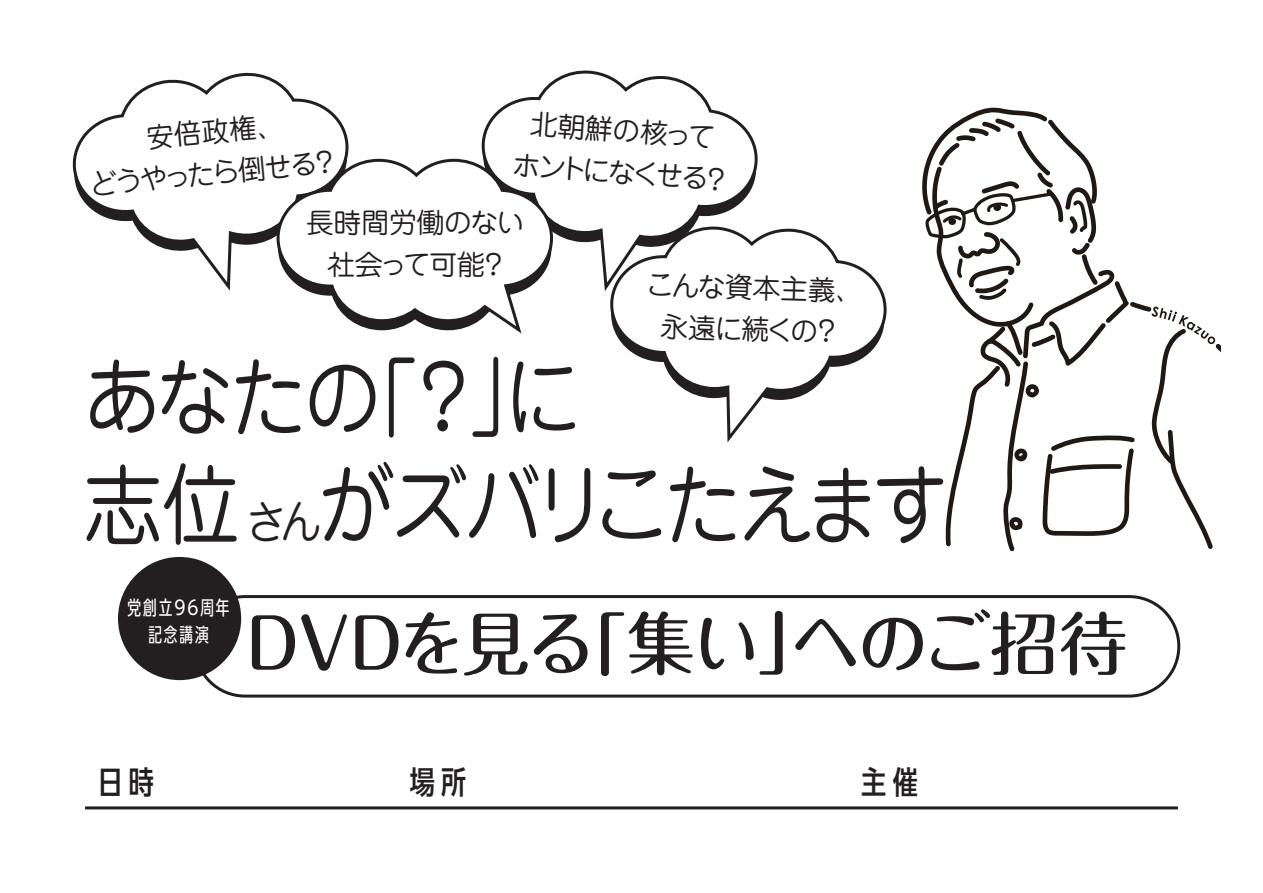
<style>
.page{position:relative;width:1263px;height:893px;background:#fff}
.page>*{position:absolute;margin:0;border:0;box-sizing:border-box;transform-origin:0 0}
.t1{font:86.85px "Jun 201 Pro";letter-spacing:-.095em;color:#231f20;scale:.9 1}
.t2{font:85.95px "Jun 201 Pro";color:#231f20;scale:.9 1}
.t3{font:500 69px "Maru Fo Pro";letter-spacing:-.065em;color:#231f20}
.t4{font:45.3px "Jun 201 Pro";color:#231f20;scale:.9 1}
.t5{font:500 31.5px "UD Shin Go C Oeiz Pr 6 N";color:#231f20}
.t6{font:27.75px/41.5px "Jun 201 Pro";letter-spacing:-.005em;color:#231f20;text-align:center}
.t7{font:19.5px/27px "UD Shin Go C Osez Pr 6";letter-spacing:.1em;color:#fff;text-align:center}
</style>
<div class="page">
<svg style="left:72px;top:73px;width:254px;height:218px"></svg>
<svg style="left:502px;top:70px;width:209px;height:37px"></svg>
<div style="left:194px;top:595px;width:986px;height:103px;border:3px solid #231f20;border-radius:50px"></div>
<hr style="left:85px;top:806px;width:1093px;height:3px;background:#231f20">
<div style="left:118px;top:557px;width:123px;height:123px;background:#231f20;border-radius:50%"></div>
<svg style="left:278px;top:107px;width:942px;height:444px"></svg>
<p class="t6" style="left:517px;top:99px;width:219px;rotate:4deg">北朝鮮の核ってホントになくせる？</p>
<p class="t6" style="left:84px;top:119px;width:251px;rotate:-5deg">安倍政権、<br>どうやったら倒せる？</p>
<p class="t6" style="left:306px;top:199px;width:220px">長時間労働のない社会って可能？</p>
<p class="t6" style="left:647px;top:260px;width:219px;rotate:2deg">こんな資本主義、永遠に続くの？</p>
<h2 class="t2" style="left:83px;top:329px;width:554px">あなたの「？」に</h2>
<h1 class="t1" style="left:84px;top:436px;width:964px">志位　がズバリこたえます</h1>
<h3 class="t4" style="left:246px;top:486px;width:85px">さん</h3>
<p class="t7" style="left:128px;top:593px;width:103px">党創立96周年記念講演</p>
<h3 class="t3" style="left:238px;top:589px;width:892px">ＤＶＤを見る「集い」へのご招待</h3>
<p class="t5" style="left:98px;top:756px;width:58px">日時</p>
<p class="t5" style="left:410px;top:756px;width:58px">場所</p>
<p class="t5" style="left:861px;top:756px;width:58px">主催</p>
</div>
